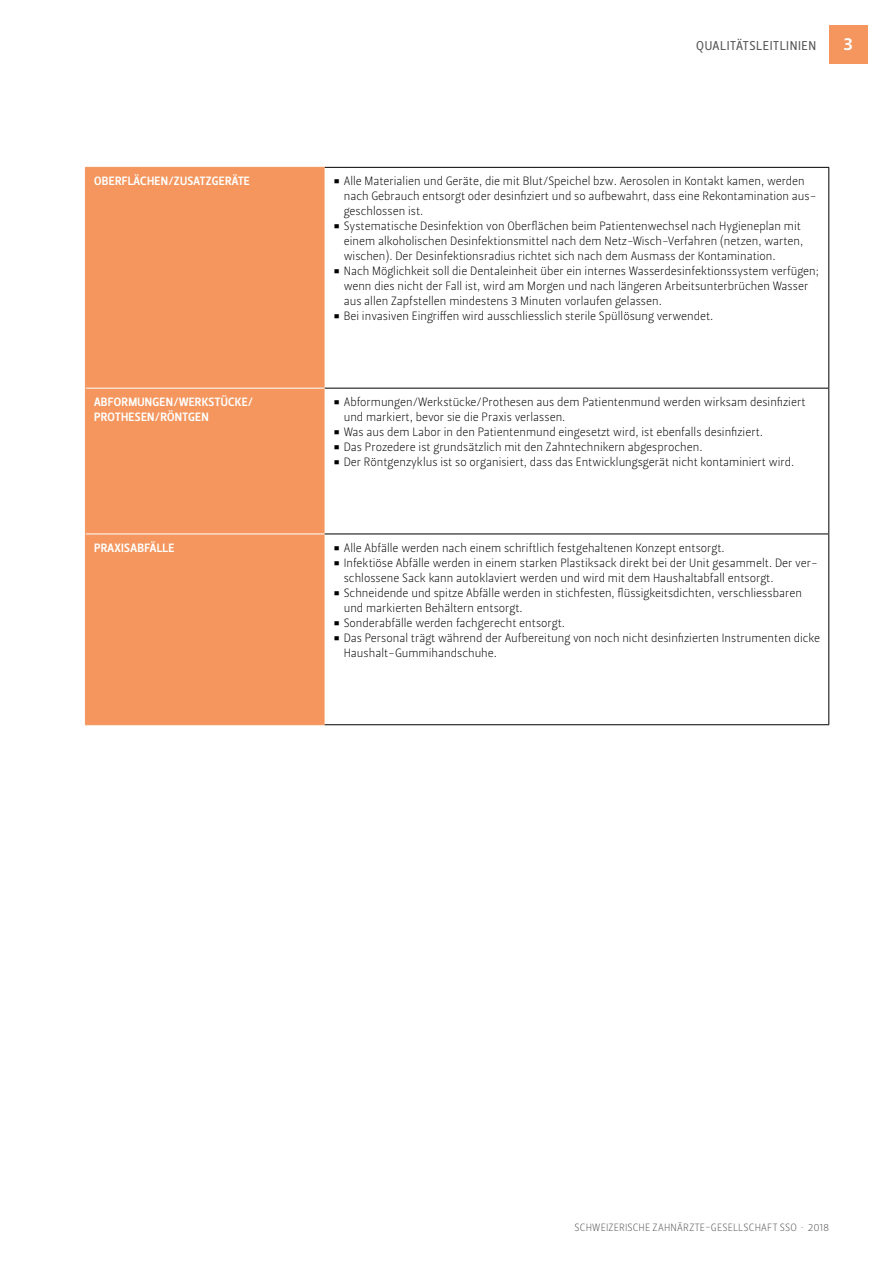
<style>
.page{position:relative;width:893px;height:1263px;background:#fff}
.page>*{position:absolute;margin:0;border:0;box-sizing:border-box;transform-origin:0 0}
.t1{font:18px "Leitura Sans Grot 3";color:#fff}
.t2{font:12.75px "Leitura Sans Grot 2";letter-spacing:.045em;color:#555756}
.t3{font:12px/15px "Leitura Sans Grot 1";color:#000}
.t4{font:12px/15px "Leitura Sans Grot 3";letter-spacing:.025em;color:#fff}
.t5{font:10.5px "Leitura Sans Grot 1";letter-spacing:.015em;color:#555756}
.s1{font-family:"Leitura Sans Grot 3";font-size:27px}
</style>
<div class="page">
<div style="left:829px;top:26px;width:38px;height:38px;background:#f4965d"></div>
<div style="left:86px;top:168px;width:239px;height:556px;background:#f4965d"></div>
<hr style="left:325px;top:167px;width:504px;height:1px;background:#000">
<hr style="left:325px;top:388px;width:504px;height:1px;background:#000">
<hr style="left:325px;top:534px;width:504px;height:1px;background:#000">
<hr style="left:86px;top:388px;width:239px;height:1px;background:#fff">
<hr style="left:86px;top:534px;width:239px;height:1px;background:#fff">
<hr style="left:828px;top:168px;width:1px;height:220px;background:#000">
<hr style="left:828px;top:388px;width:1px;height:146px;background:#000">
<hr style="left:828px;top:534px;width:1px;height:190px;background:#000">
<hr style="left:325px;top:724px;width:504px;height:1px;background:#000">
<hr style="left:85px;top:168px;width:1px;height:220px;background:#f4965d">
<hr style="left:85px;top:388px;width:1px;height:146px;background:#f4965d">
<hr style="left:85px;top:534px;width:1px;height:190px;background:#f4965d">
<hr style="left:85px;top:724px;width:240px;height:1px;background:#f4965d">
<hr style="left:85px;top:167px;width:240px;height:1px;background:#f4965d">
<p class="t2" style="left:696px;top:38px;width:122px">QUALITÄTSLEITLINIEN</p>
<h1 class="t1" style="left:843px;top:34px;width:11px">3</h1>
<p class="t4" style="left:94px;top:174px;width:157px">OBERFLÄCHEN/ZUSATZGERÄTE</p>
<p class="t3" style="left:344px;top:174px;width:474px;text-indent:-11px"><span class="s1">•</span> Alle Materialien und Geräte, die mit Blut/Speichel bzw. Aerosolen in Kontakt kamen, werden nach Gebrauch entsorgt oder desinfiziert und so aufbewahrt, dass eine Rekontamination aus&shy;geschlossen ist.</p>
<p class="t3" style="left:344px;top:219px;width:461px;text-indent:-11px"><span class="s1">•</span> Systematische Desinfektion von Oberflächen beim Patientenwechsel nach Hygieneplan mit einem alkoholischen Desinfektionsmittel nach dem Netz-Wisch-Verfahren (netzen, warten, wischen). Der Desinfektionsradius richtet sich nach dem Ausmass der Kontamination.</p>
<p class="t3" style="left:344px;top:264px;width:477px;text-indent:-11px"><span class="s1">•</span> Nach Möglichkeit soll die Dentaleinheit über ein internes Wasserdesinfektionssystem verfügen; wenn dies nicht der Fall ist, wird am Morgen und nach längeren Arbeitsunterbrüchen Wasser aus allen Zapfstellen mindestens 3 Minuten vorlaufen gelassen.</p>
<p class="t3" style="left:333px;top:309px;width:382px"><span class="s1">•</span> Bei invasiven Eingriffen wird ausschliesslich sterile Spüllösung verwendet.</p>
<p class="t4" style="left:94px;top:394px;width:161px">ABFORMUNGEN/WERKSTÜCKE/<br>PROTHESEN/RÖNTGEN</p>
<p class="t3" style="left:344px;top:394px;width:463px;text-indent:-11px"><span class="s1">•</span> Abformungen/Werkstücke/Prothesen aus dem Patientenmund werden wirksam desinfiziert und markiert, bevor sie die Praxis verlassen.</p>
<p class="t3" style="left:333px;top:424px;width:431px"><span class="s1">•</span> Was aus dem Labor in den Patientenmund eingesetzt wird, ist ebenfalls desinfiziert.</p>
<p class="t3" style="left:333px;top:439px;width:371px"><span class="s1">•</span> Das Prozedere ist grundsätzlich mit den Zahntechnikern abgesprochen.</p>
<p class="t3" style="left:333px;top:454px;width:463px"><span class="s1">•</span> Der Röntgenzyklus ist so organisiert, dass das Entwicklungsgerät nicht kontaminiert wird.</p>
<p class="t4" style="left:94px;top:540px;width:82px">PRAXISABFÄLLE</p>
<p class="t3" style="left:333px;top:540px;width:393px"><span class="s1">•</span> Alle Abfälle werden nach einem schriftlich festgehaltenen Konzept entsorgt.</p>
<p class="t3" style="left:344px;top:555px;width:476px;text-indent:-11px"><span class="s1">•</span> Infektiöse Abfälle werden in einem starken Plastiksack direkt bei der Unit gesammelt. Der ver&shy;schlossene Sack kann autoklaviert werden und wird mit dem Haushaltabfall entsorgt.</p>
<p class="t3" style="left:344px;top:585px;width:460px;text-indent:-11px"><span class="s1">•</span> Schneidende und spitze Abfälle werden in stichfesten, flüssigkeitsdichten, verschliessbaren und markierten Behältern entsorgt.</p>
<p class="t3" style="left:333px;top:615px;width:234px"><span class="s1">•</span> Sonderabfälle werden fachgerecht entsorgt.</p>
<p class="t3" style="left:344px;top:630px;width:478px;text-indent:-11px"><span class="s1">•</span> Das Personal trägt während der Aufbereitung von noch nicht desinfizierten Instrumenten dicke<br>Haushalt-Gummihandschuhe.</p>
<p class="t5" style="left:575px;top:1222px;width:256px">SCHWEIZERISCHE ZAHNÄRZTE-GESELLSCHAFT SSO 2018</p>
</div>
